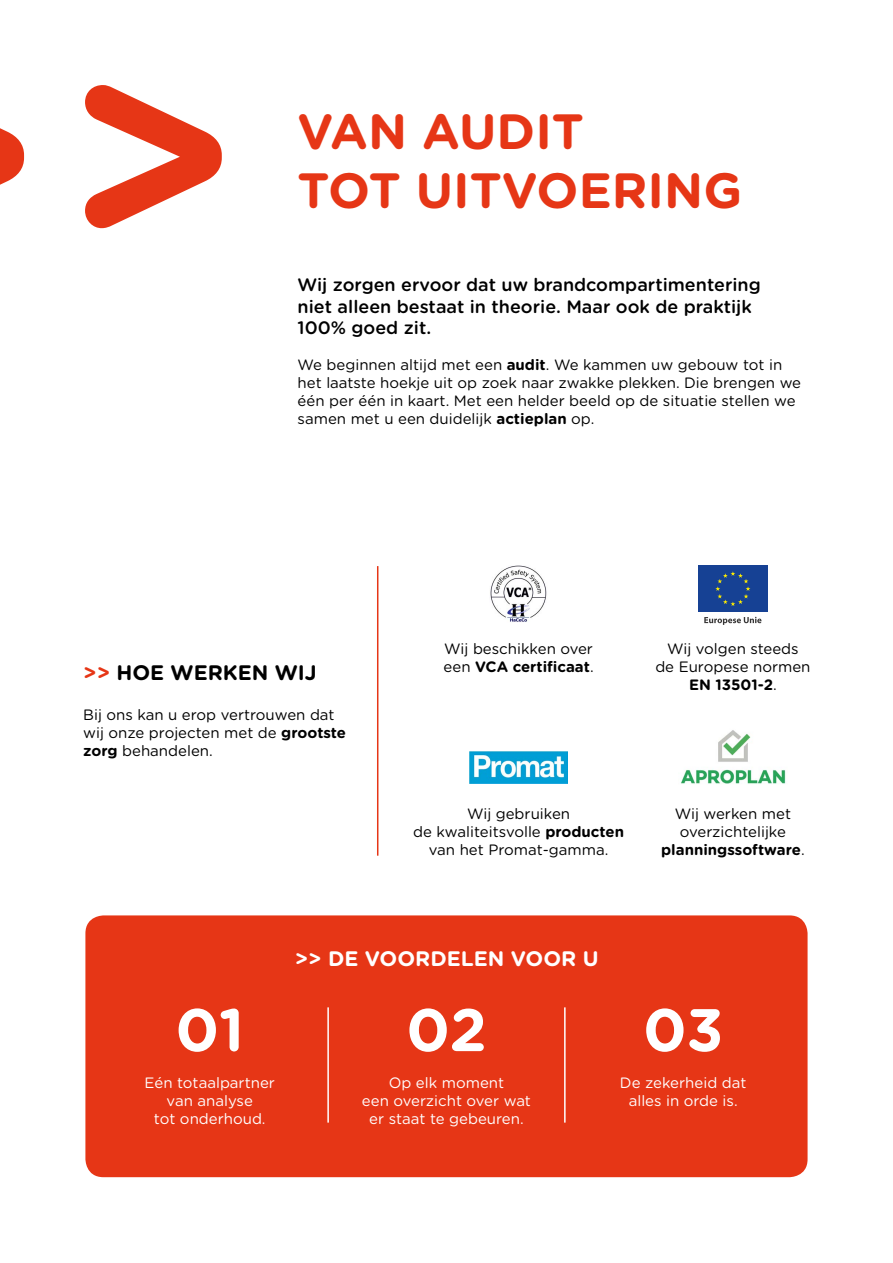
<style>
.page{position:relative;width:893px;height:1263px;background:#fff}
.page>*{position:absolute;margin:0;border:0;box-sizing:border-box;transform-origin:0 0}
.t1{font:700 60px "Gotham Rounded";color:#fff}
.t2{font:700 49.5px/59.4px "Gotham Rounded";color:#e63616}
.t3{font:700 21px "Gotham Rounded";color:#fff}
.t4{font:700 21px "Gotham Rounded";color:#000}
.t5{font:500 18px/21.6px "Gotham Rounded";color:#000}
.t6{font:15px/18px "Gotham Rounded";color:#000}
.t7{font:15px/18px "Gotham Rounded";color:#fff;text-align:center}
.s1{font-weight:700}
.s2{color:#e63616}
</style>
<div class="page">
<svg style="left:85px;top:85px;width:137px;height:143px"></svg>
<svg style="left:0;top:128px;width:24px;height:57px"></svg>
<div style="left:85px;top:915px;width:722px;height:262px;background:#e63616;border-radius:18px"></div>
<hr style="left:327px;top:1007px;width:2px;height:115px;background:#fff">
<hr style="left:564px;top:1007px;width:2px;height:115px;background:#fff">
<img style="left:681px;top:730px;width:105px;height:54px">
<img style="left:490px;top:565px;width:57px;height:57px">
<img style="left:470px;top:752px;width:98px;height:32px">
<svg style="left:704px;top:617px;width:57px;height:8px"></svg>
<div style="left:698px;top:566px;width:69px;height:46px;background:#164194"></div>
<svg style="left:715px;top:571px;width:35px;height:35px"></svg>
<hr style="left:377px;top:566px;width:1px;height:290px;background:#e63616">
<h2 class="t2" style="left:298px;top:99px;width:446px">VAN AUDIT<br>TOT UITVOERING</h2>
<p class="t5" style="left:298px;top:273px;width:465px">Wij zorgen ervoor dat uw brandcompartimentering niet alleen bestaat in theorie. Maar ook de praktijk<br>100% goed zit.</p>
<p class="t6" style="left:298px;top:355px;width:505px">We beginnen altijd met een <span class="s1">audit</span>. We kammen uw gebouw tot in het laatste hoekje uit op zoek naar zwakke plekken. Die brengen we één per één in kaart. Met een helder beeld op de situatie stellen we samen met u een duidelijk <span class="s1">actieplan</span> op.</p>
<h3 class="t4" style="left:83px;top:657px;width:235px"><span class="s2">&gt;&gt;</span> HOE WERKEN WIJ</h3>
<p class="t6" style="left:83px;top:705px;width:264px">Bij ons kan u erop vertrouwen dat wij onze projecten met de <span class="s1">grootste zorg</span> behandelen.</p>
<p class="t6" style="left:444px;top:639px;width:152px">Wij beschikken over een <span class="s1">VCA certificaat</span>.</p>
<p class="t6" style="left:655px;top:639px;width:157px;text-align:center">Wij volgen steeds<br>de Europese normen<br><span class="s1">EN 13501-2</span>.</p>
<p class="t6" style="left:413px;top:804px;width:212px;text-align:center">Wij gebruiken<br>de kwaliteitsvolle <span class="s1">producten </span>van het Promat-gamma.</p>
<p class="t6" style="left:661px;top:804px;width:145px;text-align:center">Wij werken met overzichtelijke <span class="s1">planningssoftware</span>.</p>
<h1 class="t1" style="left:175px;top:986px;width:70px">01</h1>
<p class="t7" style="left:145px;top:1073px;width:132px">Eén totaalpartner van analyse<br>tot onderhoud.</p>
<h3 class="t3" style="left:295px;top:943px;width:305px">&gt;&gt; DE VOORDELEN VOOR U</h3>
<h1 class="t1" style="left:406px;top:986px;width:82px">02</h1>
<p class="t7" style="left:362px;top:1073px;width:171px">Op elk moment<br>een overzicht over wat er staat te gebeuren.</p>
<h1 class="t1" style="left:643px;top:986px;width:82px">03</h1>
<p class="t7" style="left:620px;top:1073px;width:128px">De zekerheid dat alles in orde is.</p>
</div>
